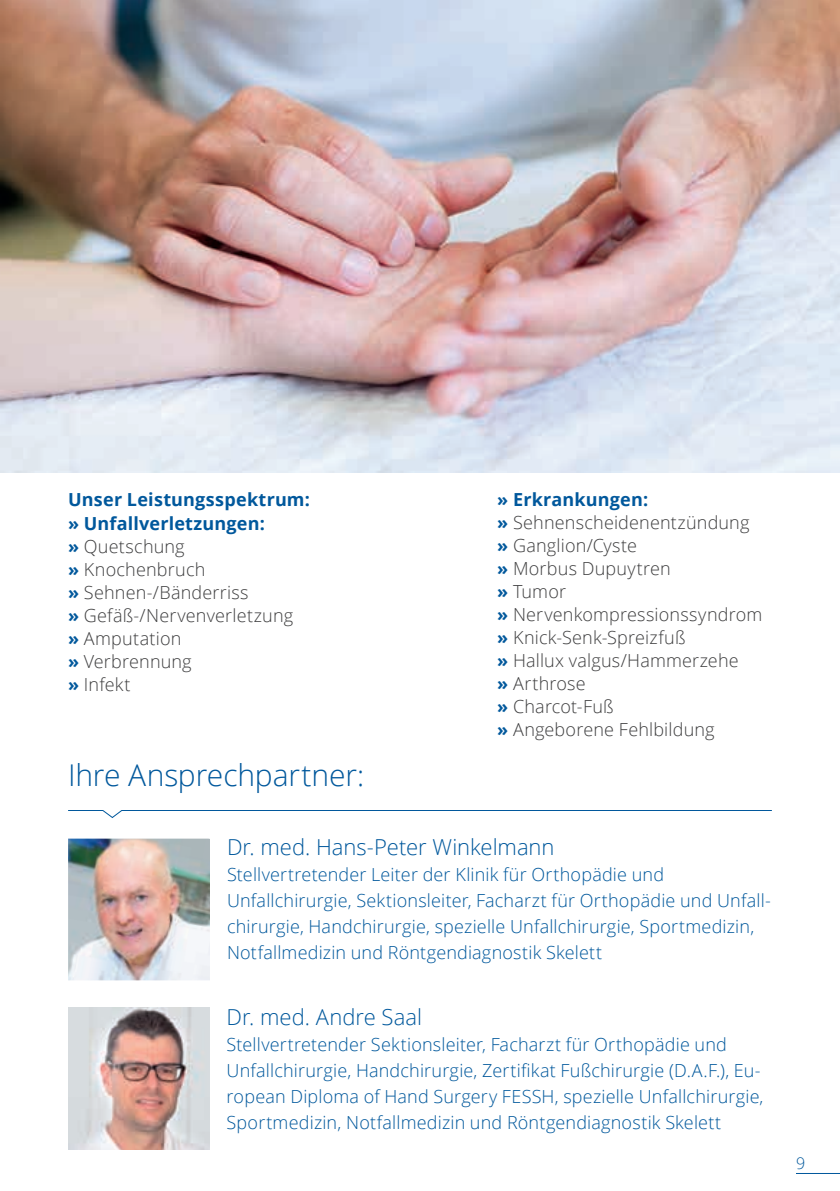
<style>
.page{position:relative;width:840px;height:1191px;background:#fff}
.page>*{position:absolute;margin:0;border:0;box-sizing:border-box;transform-origin:0 0}
.t1{font:300 30px "Open Sans";letter-spacing:-.005em;color:#01589c}
.t2{font:300 22px "Open Sans";color:#01589c}
.t3{font:300 18px/26px "Open Sans";letter-spacing:.01em;color:#01589c}
.t4{font:300 18px/23px "Open Sans";letter-spacing:.01em;color:#3e3e3f}
.t5{font:300 16px "Open Sans";color:#01589c}
.s1{font-weight:700;color:#01589c}
</style>
<div class="page">
<hr style="left:795px;top:1173px;width:44px;height:1px;background:#01589c">
<img style="left:0;top:0;width:839px;height:472px">
<svg style="left:68px;top:810px;width:704px;height:8px"></svg>
<img style="left:68px;top:838px;width:142px;height:142px">
<img style="left:68px;top:1007px;width:142px;height:142px">
<p class="t4" style="left:68px;top:487px;width:243px"><span class="s1">Unser Leistungsspektrum: » Unfallverletzungen:<br>»</span> Quetschung<br><span class="s1">»</span> Knochenbruch<br><span class="s1">»</span> Sehnen-/Bänderriss<br><span class="s1">»</span> Gefäß-/Nervenverletzung<br><span class="s1">»</span> Amputation<br><span class="s1">»</span> Verbrennung<br><span class="s1">»</span> Infekt</p>
<p class="t4" style="left:497px;top:487px;width:266px"><span class="s1">» Erkrankungen:<br>»</span> Sehnenscheidenentzündung <span class="s1">»</span> Ganglion/Cyste<br><span class="s1">»</span> Morbus Dupuytren<br><span class="s1">»</span> Tumor<br><span class="s1">»</span> Nervenkompressionssyndrom <span class="s1">»</span> Knick-Senk-Spreizfuß<br><span class="s1">»</span> Hallux valgus/Hammerzehe<br><span class="s1">»</span> Arthrose<br><span class="s1">»</span> Charcot-Fuß<br><span class="s1">»</span> Angeborene Fehlbildung</p>
<h1 class="t1" style="left:68px;top:754px;width:298px">Ihre Ansprechpartner:</h1>
<p class="t2" style="left:227px;top:832px;width:329px">Dr. med. Hans-Peter Winkelmann</p>
<p class="t3" style="left:227px;top:861px;width:545px">Stellvertretender Leiter der Klinik für Orthopädie und Unfallchirurgie, Sektionsleiter, Facharzt für Orthopädie und Unfall&shy;chirurgie, Handchirurgie, spezielle Unfallchirurgie, Sportmedizin, Notfallmedizin und Röntgendiagnostik Skelett</p>
<p class="t2" style="left:226px;top:1002px;width:197px">Dr. med. Andre Saal</p>
<p class="t3" style="left:226px;top:1031px;width:538px">Stellvertretender Sektionsleiter, Facharzt für Orthopädie und Unfallchirurgie, Handchirurgie, Zertifikat Fußchirurgie (D.A.F.), Eu&shy;ropean Diploma of Hand Surgery FESSH, spezielle Unfallchirurgie, Sportmedizin, Notfallmedizin und Röntgendiagnostik Skelett</p>
<p class="t5" style="left:795px;top:1152px;width:11px">9</p>
</div>
